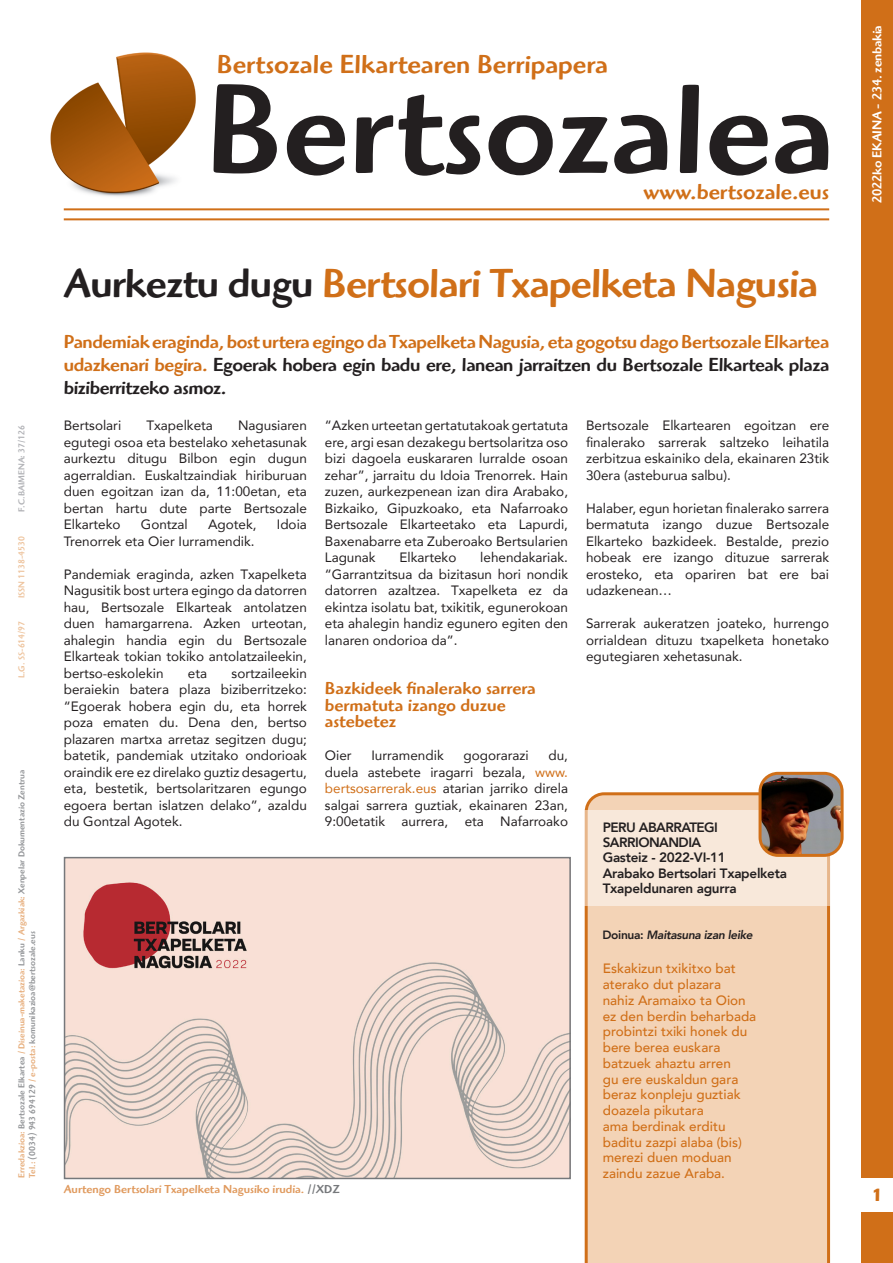
<style>
.page{position:relative;width:893px;height:1263px;background:#fff}
.page>*{position:absolute;margin:0;border:0;box-sizing:border-box;transform-origin:0 0}
.t1{font:500 131.55px "Highlander Std";color:#231f20}
.t2{font:500 42px "Highlander Std";letter-spacing:-.02em;color:#d06f18}
.t3{font:500 27px "Highlander Std";color:#d06f18}
.t4{font:500 22.5px "Highlander Std";color:#d06f18}
.t5{font:500 19.5px/23.4px "Highlander Std";letter-spacing:-.02em;color:#d06f18;text-align:justify}
.t6{font:500 18px/16.5px "Highlander Std";color:#d06f18}
.t7{font:700 18px "Highlander Std";color:#d06f18}
.t8{font:13.5px/16.5px "Avenir";color:#231f20;text-align:justify}
.t9{font:500 13.5px "Avenir";color:#d06f18}
.t10{font:800 13.5px "Avenir";letter-spacing:-.02em;color:#231f20}
.t11{font:800 13.5px "Avenir";letter-spacing:-.04em;color:#231f20}
.t12{font:500 13.5px "Highlander Std";letter-spacing:-.02em;color:#fff}
.t13{font:500 12px "Highlander Std";color:#e09a5e}
.t14{font:italic 800 12px "Avenir";letter-spacing:-.03em;color:#231f20}
.t15{font:500 9px "Highlander Std";color:#939598}
.t16{font:500 9px "Highlander Std";color:#eec49e}
.t17{font:500 9px "Highlander Std";color:#b2b3b7}
.s1{color:#e7ae7c}
.s2{color:#231f20}
.s3{color:#d06f18}
.s4{color:#76787b}
.s5{font-style:normal}
</style>
<div class="page">
<div style="left:861px;top:0;width:32px;height:1263px;background:#d06f18"></div>
<div style="left:861px;top:1178px;width:32px;height:33px;background:#fff"></div>
<img style="left:50px;top:52px;width:146px;height:145px">
<hr style="left:64px;top:208px;width:765px;height:2px;background:#d06f18">
<hr style="left:64px;top:218px;width:765px;height:2px;background:#d06f18">
<div style="left:585px;top:792px;width:245px;height:471px;background:#f3d3b6"></div>
<div style="left:582px;top:810px;width:252px;height:96px;background:#f8e8da"></div>
<img style="left:762px;top:776px;width:78px;height:77px">
<div style="left:758px;top:772px;width:86px;height:85px;border:3px solid #d06f18;border-radius:18px"></div>
<img style="left:67px;top:860px;width:501px;height:316px">
<div style="left:64px;top:857px;width:507px;height:322px;border:2px solid #76787b"></div>
<p class="t3" style="left:217px;top:48px;width:393px">Bertsozale Elkartearen Berripapera</p>
<p class="t1" style="left:206px;top:53px;width:630px">Bertsozalea</p>
<p class="t4" style="left:644px;top:179px;width:187px">www.bertsozale.eus</p>
<p class="t17" style="left:16px;top:512px;width:88px;rotate:-90deg">F.C.BAIMENA: 37/126</p>
<p class="t16" style="left:16px;top:598px;width:64px;rotate:-90deg">ISSN 1138-4530</p>
<p class="t16" style="left:16px;top:678px;width:59px;rotate:-90deg">L.G. SS-614/97</p>
<p class="t15" style="left:16px;top:1178px;width:409px;rotate:-90deg"><span class="s1">Erredakzioa:</span> Bertsozale Elkartea <span class="s1">/ Diseinua-maketazioa:</span> Lanku <span class="s1">/ Argazkiak:</span> Xenpelar Dokumentazio Zentrua</p>
<p class="t15" style="left:27px;top:1178px;width:248px;rotate:-90deg"><span class="s1">Tel.:</span> (0034) 943 694129 <span class="s1">/ e-posta:</span> komunikazioa@bertsozale.eus</p>
<p class="t2" style="left:64px;top:259px;width:756px"><span class="s2">Aurkeztu dugu</span> Bertsolari Txapelketa Nagusia</p>
<p class="t5" style="left:64px;top:330px;width:767px">Pandemiak eraginda, bost urtera egingo da Txapelketa Nagusia, eta gogotsu dago Bertsozale Elkartea udazkenari begira. <span class="s2">Egoerak hobera egin badu ere, lanean jarraitzen du Bertsozale Elkarteak plaza biziberritzeko asmoz.</span></p>
<p class="t8" style="left:64px;top:417px;width:59px">Bertsolari</p>
<p class="t8" style="left:146px;top:417px;width:68px">Txapelketa</p>
<p class="t8" style="left:64px;top:417px;width:245px;text-indent:174px">Nagusiaren egutegi osoa eta bestelako xehetasunak aurkeztu ditugu Bilbon egin dugun agerraldian. Euskaltzaindiak hiriburuan duen egoitzan izan da, 11:00etan, eta bertan hartu dute parte Bertsozale Elkarteko</p>
<p class="t8" style="left:141px;top:516px;width:49px">Gontzal</p>
<p class="t8" style="left:208px;top:516px;width:50px">Agotek,</p>
<p class="t8" style="left:277px;top:516px;width:32px">Idoia</p>
<p class="t8" style="left:64px;top:532px;width:192px">Trenorrek eta Oier Iurramendik.</p>
<p class="t8" style="left:64px;top:565px;width:245px">Pandemiak eraginda, azken Txapelketa Nagusitik bost urtera egingo da datorren hau, Bertsozale Elkarteak antolatzen duen hamargarrena. Azken urteotan, ahalegin handia egin du Bertsozale Elkarteak tokian tokiko antolatzaileekin, bertso-eskolekin</p>
<p class="t8" style="left:64px;top:664px;width:245px;text-indent:168px">sortzaileekin beraiekin batera plaza biziberritzeko: “Egoerak hobera egin du, eta horrek poza ematen du. Dena den, bertso plazaren martxa arretaz segitzen dugu; batetik, pandemiak utzitako ondorioak oraindik ere ez direlako guztiz desagertu, eta, bestetik, bertsolaritzaren egungo egoera bertan islatzen delako”, azaldu du Gontzal Agotek.</p>
<p class="t8" style="left:188px;top:664px;width:21px">eta</p>
<p class="t8" style="left:325px;top:417px;width:245px">“Azken urteetan gertatutakoak gertatuta ere, argi esan dezakegu bertsolaritza oso bizi dagoela euskararen lurralde osoan zehar”, jarraitu du Idoia Trenorrek. Hain zuzen, aurkezpenean izan dira Arabako, Bizkaiko, Gipuzkoako, eta Nafarroako Bertsozale Elkarteetako eta Lapurdi, Baxenabarre eta Zuberoako Bertsularien Lagunak</p>
<p class="t8" style="left:325px;top:549px;width:245px;text-indent:155px">lehendakariak. “Garrantzitsua da bizitasun hori nondik datorren azaltzea. Txapelketa ez da ekintza isolatu bat, txikitik, egunerokoan eta ahalegin handiz egunero egiten den lanaren ondorioa da”.</p>
<p class="t6" style="left:325px;top:680px;width:212px">Bazkideek finalerako sarrera bermatuta izango duzue astebetez</p>
<p class="t8" style="left:325px;top:747px;width:28px">Oier</p>
<p class="t8" style="left:371px;top:747px;width:74px">Iurramendik</p>
<p class="t8" style="left:463px;top:747px;width:67px">gogorarazi</p>
<p class="t8" style="left:400px;top:549px;width:58px">Elkarteko</p>
<p class="t8" style="left:325px;top:747px;width:245px;text-indent:224px">du, duela astebete iragarri bezala, <span class="s3">www. bertsosarrerak.eus</span> atarian jarriko direla salgai sarrera guztiak, ekainaren 23an, 9:00etatik aurrera, eta Nafarroako</p>
<p class="t13" style="left:64px;top:1182px;width:277px">Aurtengo Bertsolari Txapelketa Nagusiko irudia. <span class="s4">//XDZ</span></p>
<p class="t8" style="left:586px;top:417px;width:245px">Bertsozale Elkartearen egoitzan ere finalerako sarrerak saltzeko leihatila zerbitzua eskainiko dela, ekainaren 23tik 30era (asteburua salbu).</p>
<p class="t8" style="left:586px;top:499px;width:245px">Halaber, egun horietan finalerako sarrera bermatuta izango duzue Bertsozale Elkarteko bazkideek. Bestalde, prezio hobeak ere izango dituzue sarrerak erosteko, eta opariren bat ere bai udazkenean…</p>
<p class="t8" style="left:586px;top:615px;width:245px">Sarrerak aukeratzen joateko, hurrengo orrialdean dituzu txapelketa honetako egutegiaren xehetasunak.</p>
<p class="t11" style="left:603px;top:817px;width:117px">PERU ABARRATEGI</p>
<p class="t11" style="left:603px;top:832px;width:100px">SARRIONANDIA</p>
<p class="t10" style="left:603px;top:847px;width:125px">Gasteiz - 2022-VI-11</p>
<p class="t10" style="left:603px;top:862px;width:186px">Arabako Bertsolari Txapelketa</p>
<p class="t10" style="left:603px;top:877px;width:135px">Txapeldunaren agurra</p>
<p class="t14" style="left:603px;top:928px;width:152px"><span class="s5">Doinua:</span> Maitasuna izan leike</p>
<p class="t9" style="left:603px;top:957px;width:135px">Eskakizun txikitxo bat</p>
<p class="t9" style="left:603px;top:973px;width:120px">aterako dut plazara</p>
<p class="t9" style="left:603px;top:988px;width:145px">nahiz Aramaixo ta Oion</p>
<p class="t9" style="left:603px;top:1004px;width:155px">ez den berdin beharbada</p>
<p class="t9" style="left:603px;top:1020px;width:146px">probintzi txiki honek du</p>
<p class="t9" style="left:603px;top:1036px;width:119px">bere berea euskara</p>
<p class="t9" style="left:603px;top:1051px;width:130px">batzuek ahaztu arren</p>
<p class="t9" style="left:603px;top:1067px;width:137px">gu ere euskaldun gara</p>
<p class="t9" style="left:603px;top:1083px;width:140px">beraz konpleju guztiak</p>
<p class="t9" style="left:603px;top:1099px;width:103px">doazela pikutara</p>
<p class="t9" style="left:603px;top:1114px;width:124px">ama berdinak erditu</p>
<p class="t9" style="left:603px;top:1130px;width:140px">baditu zazpi alaba (bis)</p>
<p class="t9" style="left:603px;top:1146px;width:130px">merezi duen moduan</p>
<p class="t9" style="left:603px;top:1162px;width:124px">zaindu zazue Araba.</p>
<p class="t12" style="left:869px;top:203px;width:179px;rotate:-90deg">2022ko EKAINA - 234. zenbakia</p>
<p class="t7" style="left:872px;top:1184px;width:12px">1</p>
</div>
